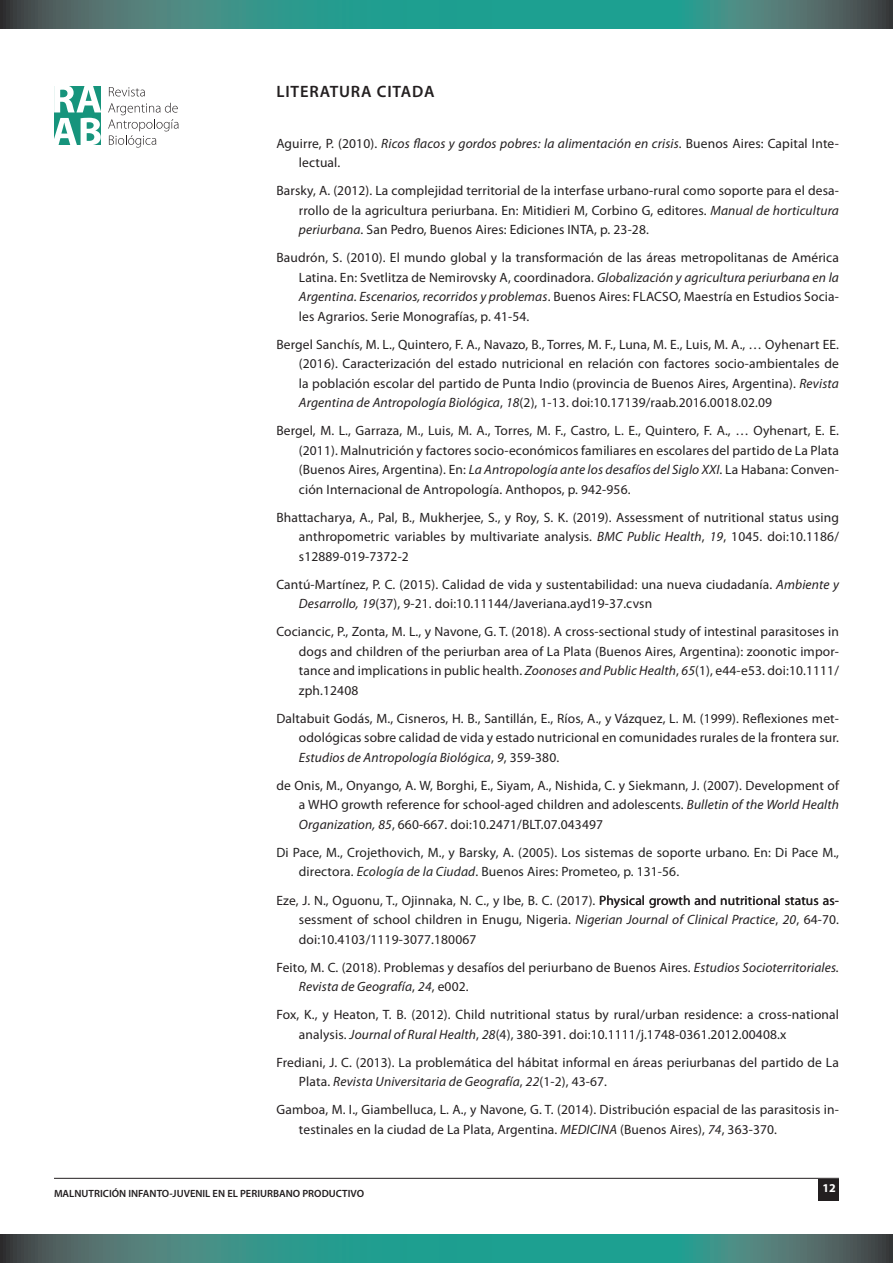
<style>
.page{position:relative;width:893px;height:1263px;background:#fff}
.page>*{position:absolute;margin:0;border:0;box-sizing:border-box;transform-origin:0 0}
.TITULOS_CUERPO{font:600 16.5px "Myriad Pro";letter-spacing:.05em;color:#231f20}
.BIBLIOGRAFIA{font:13.5px/19.5px "Myriad Pro";letter-spacing:.01em;color:#231f20;text-align:justify}
.BIBLIOGRAFIA-2{font:13.5px/19.5px "Myriad Pro";letter-spacing:.01em;color:#222}
.t1{font:700 12px "Myriad Pro";color:#fff}
.t2{font:600 10.5px "Myriad Pro";color:#231f20}
.s1{font-style:italic}
</style>
<div class="page">
<div style="left:819px;top:1179px;width:20px;height:21px;background:#231f20"></div>
<hr style="left:54px;top:1178px;width:785px;height:1px;background:#231f20">
<svg style="left:109px;top:87px;width:36px;height:9px"></svg>
<svg style="left:108px;top:103px;width:70px;height:45px"></svg>
<div style="left:54px;top:87px;width:47px;height:58px;background:#16947c"></div>
<svg style="left:54px;top:86px;width:47px;height:26px"></svg>
<svg style="left:54px;top:118px;width:47px;height:27px"></svg>
<svg style="left:0;top:0;width:893px;height:28px;background:#36887f"></svg>
<svg style="left:0;top:1234px;width:893px;height:29px;background:#36887f"></svg>
<p class="TITULOS_CUERPO" style="left:276px;top:81px;width:160px">LITERATURA CITADA</p>
<p class="BIBLIOGRAFIA" style="left:299px;top:133px;width:542px;text-indent:-22px">Aguirre, P. (2010). <span class="s1">Ricos flacos y gordos pobres: la alimentación en crisis</span>. Buenos Aires: Capital Inte&shy;lectual.</p>
<p class="BIBLIOGRAFIA" style="left:299px;top:181px;width:542px;text-indent:-22px">Barsky, A. (2012). La complejidad territorial de la interfase urbano-rural como soporte para el desa&shy;rrollo de la agricultura periurbana. En: Mitidieri M, Corbino G, editores. <span class="s1">Manual de horticultura periurbana</span>. San Pedro, Buenos Aires: Ediciones INTA, p. 23-28.</p>
<p class="BIBLIOGRAFIA" style="left:299px;top:248px;width:542px;text-indent:-22px">Baudrón, S. (2010). El mundo global y la transformación de las áreas metropolitanas de América Latina. En: Svetlitza de Nemirovsky A, coordinadora. <span class="s1">Globalización y agricultura periurbana en la Argentina. Escenarios, recorridos y problemas</span>. Buenos Aires: FLACSO, Maestría en Estudios Socia&shy;les Agrarios. Serie Monografías, p. 41-54.</p>
<p class="BIBLIOGRAFIA" style="left:299px;top:334px;width:542px;text-indent:-23px">Bergel Sanchís, M. L., Quintero, F. A., Navazo, B., Torres, M. F., Luna, M. E., Luis, M. A., … Oyhenart EE. (2016). Caracterización del estado nutricional en relación con factores socio-ambientales de la población escolar del partido de Punta Indio (provincia de Buenos Aires, Argentina). <span class="s1">Revista Argentina de Antropología Biológica</span>, <span class="s1">18</span>(2), 1-13. doi:10.17139/raab.2016.0018.02.09</p>
<p class="BIBLIOGRAFIA" style="left:299px;top:421px;width:542px;text-indent:-23px">Bergel, M. L., Garraza, M., Luis, M. A., Torres, M. F., Castro, L. E., Quintero, F. A., … Oyhenart, E. E. (2011). Malnutrición y factores socio-económicos familiares en escolares del partido de La Plata (Buenos Aires, Argentina). En: <span class="s1">La Antropología ante los desafíos del Siglo XXI</span>. La Habana: Conven&shy;ción Internacional de Antropología. Anthopos, p. 942-956.</p>
<p class="BIBLIOGRAFIA" style="left:299px;top:507px;width:542px;text-indent:-23px">Bhattacharya, A., Pal, B., Mukherjee, S., y Roy, S. K. (2019). Assessment of nutritional status using anthropometric variables by multivariate analysis. <span class="s1">BMC Public Health</span>, <span class="s1">19</span>, 1045. doi:10.1186/ s12889-019-7372-2</p>
<p class="BIBLIOGRAFIA" style="left:299px;top:574px;width:542px;text-indent:-23px">Cantú-Martínez, P. C. (2015). Calidad de vida y sustentabilidad: una nueva ciudadanía. <span class="s1">Ambiente y<br>Desarrollo, 19</span>(37), 9-21. doi:10.11144/Javeriana.ayd19-37.cvsn</p>
<p class="BIBLIOGRAFIA" style="left:299px;top:622px;width:542px;text-indent:-23px">Cociancic, P., Zonta, M. L., y Navone, G. T. (2018). A cross-sectional study of intestinal parasitoses in dogs and children of the periurban area of La Plata (Buenos Aires, Argentina): zoonotic impor&shy;tance and implications in public health. <span class="s1">Zoonoses and Public Health</span>, <span class="s1">65</span>(1), e44-e53. doi:10.1111/ zph.12408</p>
<p class="BIBLIOGRAFIA" style="left:299px;top:708px;width:542px;text-indent:-22px">Daltabuit Godás, M., Cisneros, H. B., Santillán, E., Ríos, A., y Vázquez, L. M. (1999). Reflexiones met&shy;odológicas sobre calidad de vida y estado nutricional en comunidades rurales de la frontera sur.<br><span class="s1">Estudios de Antropología Biológica</span>, <span class="s1">9</span>, 359-380.</p>
<p class="BIBLIOGRAFIA" style="left:299px;top:775px;width:542px;text-indent:-23px">de Onis, M., Onyango, A. W, Borghi, E., Siyam, A., Nishida, C. y Siekmann, J. (2007). Development of a WHO growth reference for school-aged children and adolescents. <span class="s1">Bulletin of the World Health Organization, 85</span>, 660-667. doi:10.2471/BLT.07.043497</p>
<p class="BIBLIOGRAFIA-2" style="left:299px;top:842px;width:542px;text-indent:-23px">Di Pace, M., Crojethovich, M., y Barsky, A. (2005). Los sistemas de soporte urbano. En: Di Pace M., directora. <span class="s1">Ecología de la Ciudad</span>. Buenos Aires: Prometeo, p. 131-56.</p>
<p class="BIBLIOGRAFIA" style="left:299px;top:890px;width:542px;text-indent:-22px">Eze, J. N., Oguonu, T., Ojinnaka, N. C., y Ibe, B. C. (2017). Physical growth and nutritional status as&shy;sessment of school children in Enugu, Nigeria. <span class="s1">Nigerian Journal of Clinical Practice</span>, <span class="s1">20</span>, 64-70. doi:10.4103/1119-3077.180067</p>
<p class="BIBLIOGRAFIA" style="left:299px;top:957px;width:542px;text-indent:-23px">Feito, M. C. (2018). Problemas y desafíos del periurbano de Buenos Aires. <span class="s1">Estudios Socioterritoriales.<br>Revista de Geografía</span>, <span class="s1">24</span>, e002.</p>
<p class="BIBLIOGRAFIA" style="left:299px;top:1004px;width:542px;text-indent:-23px">Fox, K., y Heaton, T. B. (2012). Child nutritional status by rural/urban residence: a cross-national analysis. <span class="s1">Journal of Rural Health</span>, <span class="s1">28</span>(4), 380-391. doi:10.1111/j.1748-0361.2012.00408.x</p>
<p class="BIBLIOGRAFIA" style="left:299px;top:1052px;width:541px;text-indent:-23px">Frediani, J. C. (2013). La problemática del hábitat informal en áreas periurbanas del partido de La<br>Plata. <span class="s1">Revista Universitaria de Geografía</span>, <span class="s1">22</span>(1-2), 43-67.</p>
<p class="BIBLIOGRAFIA" style="left:299px;top:1099px;width:542px;text-indent:-22px">Gamboa, M. I., Giambelluca, L. A., y Navone, G. T. (2014). Distribución espacial de las parasitosis in&shy;testinales en la ciudad de La Plata, Argentina. <span class="s1">MEDICINA</span> (Buenos Aires), <span class="s1">74</span>, 363-370.</p>
<p class="t2" style="left:54px;top:1187px;width:312px">MALNUTRICIÓN INFANTO-JUVENIL EN EL PERIURBANO PRODUCTIVO</p>
<p class="t1" style="left:822px;top:1180px;width:15px">12</p>
</div>
